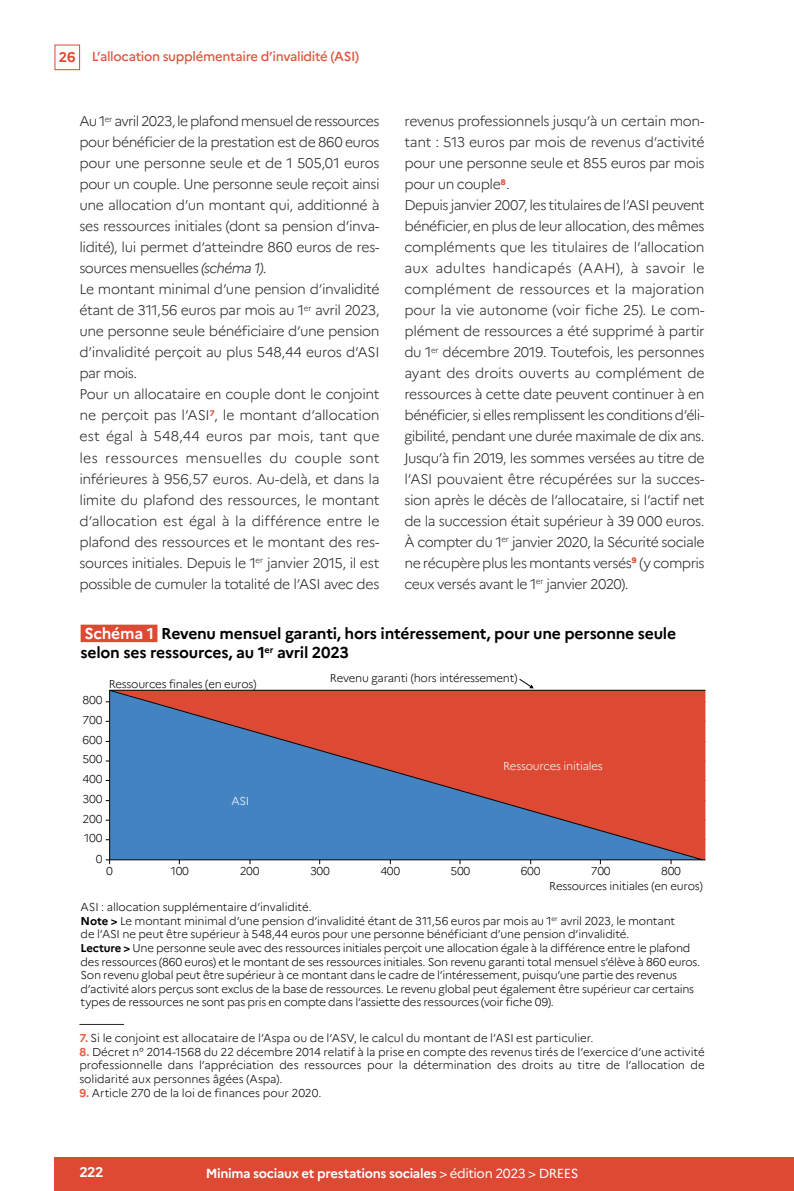
<style>
.page{position:relative;width:794px;height:1191px;background:#fff}
.page>*{position:absolute;margin:0;border:0;box-sizing:border-box;transform-origin:0 0}
.t1{font:700 15.75px/19.2px "Marianne";letter-spacing:-.015em;color:#000}
.t2{font:300 14px/21px "Marianne";letter-spacing:-.03em;color:#252523}
.t3{font:700 14px "Marianne";color:#fff}
.t4{font:700 13.12px "Marianne";letter-spacing:-.025em;color:#fff}
.t5{font:500 13.12px "Marianne";letter-spacing:-.025em;color:#de543b}
.t6{font:300 11.38px/13.7px "Marianne";letter-spacing:-.02em;color:#000;text-align:right}
.t7{font:300 11.38px "Marianne";letter-spacing:-.025em;color:#fff}
.s1{font-weight:700;font-size:14px;color:#dd4932}
.s2{font-style:italic}
.s3{color:#fff}
.s4{font-weight:700}
.s5{font-weight:700;color:#e05e43}
.s6{font-weight:400}
</style>
<div class="page">
<div style="left:55px;top:45px;width:25px;height:25px;border:1px solid #dd4932"></div>
<div style="left:55px;top:1157px;width:739px;height:34px;background:#dd4932"></div>
<div style="left:81px;top:624px;width:76px;height:18px;background:#dd4932"></div>
<svg style="left:519px;top:679px;width:14px;height:9px"></svg>
<svg style="left:109px;top:689px;width:594px;height:172px;background:#906679"></svg>
<hr style="left:109px;top:690px;width:1px;height:170px;background:#000">
<hr style="left:110px;top:859px;width:595px;height:1px;background:#000">
<hr style="left:109px;top:690px;width:596px;height:1px;background:#000">
<hr style="left:79px;top:1024px;width:45px;height:1px;background:#252523">
<p class="t5" style="left:59px;top:49px;width:302px"><span class="s1">26</span> L’allocation supplémentaire d’invalidité (ASI)</p>
<p class="t2" style="left:79px;top:111px;width:302px">Au 1<sup>er</sup> avril 2023, le plafond mensuel de ressources pour bénéficier de la prestation est de 860 euros pour une personne seule et de 1 505,01 euros pour un couple. Une personne seule reçoit ainsi une allocation d’un montant qui, additionné à ses ressources initiales (dont sa pension d’inva&shy;lidité), lui permet d’atteindre 860 euros de res&shy;sources mensuelles <span class="s2">(schéma 1)</span>.<br>Le montant minimal d’une pension d’invalidité étant de 311,56 euros par mois au 1<sup>er</sup> avril 2023, une personne seule bénéficiaire d’une pension d’invalidité perçoit au plus 548,44 euros d’ASI par mois.<br>Pour un allocataire en couple dont le conjoint ne perçoit pas l’ASI<sup>7</sup>, le montant d’allocation est égal à 548,44 euros par mois, tant que les ressources mensuelles du couple sont inférieures à 956,57 euros. Au-delà, et dans la limite du plafond des ressources, le montant d’allocation est égal à la différence entre le plafond des ressources et le montant des res&shy;sources initiales. Depuis le 1<sup>er</sup> janvier 2015, il est possible de cumuler la totalité de l’ASI avec des</p>
<p class="t2" style="left:404px;top:111px;width:302px">revenus professionnels jusqu’à un certain mon&shy;tant : 513 euros par mois de revenus d’activité pour une personne seule et 855 euros par mois pour un couple<sup>8</sup>.<br>Depuis janvier 2007, les titulaires de l’ASI peuvent bénéficier, en plus de leur allocation, des mêmes compléments que les titulaires de l’allocation aux adultes handicapés (AAH), à savoir le complément de ressources et la majoration pour la vie autonome (voir fiche 25). Le com&shy;plément de ressources a été supprimé à partir du 1<sup>er</sup> décembre 2019. Toutefois, les personnes ayant des droits ouverts au complément de ressources à cette date peuvent continuer à en bénéficier, si elles remplissent les conditions d’éli&shy;gibilité, pendant une durée maximale de dix ans.<br>Jusqu’à fin 2019, les sommes versées au titre de l’ASI pouvaient être récupérées sur la succes&shy;sion après le décès de l’allocataire, si l’actif net de la succession était supérieur à 39 000 euros.<br>À compter du 1<sup>er</sup> janvier 2020, la Sécurité sociale ne récupère plus les montants versés<sup>9</sup> (y compris ceux versés avant le 1<sup>er</sup> janvier 2020).</p>
<p class="t1" style="left:81px;top:623px;width:597px"><span class="s3">Schéma 1</span> Revenu mensuel garanti, hors intéressement, pour une personne seule selon ses ressources, au 1<sup>er</sup> avril 2023</p>
<p class="t6" style="left:83px;top:690px;width:21px;line-height:19.8px">800<br>700<br>600<br>500<br>400<br>300<br>200<br>100<br>0</p>
<p class="t6" style="left:106px;top:864px;width:8px">0</p>
<p class="t6" style="left:171px;top:864px;width:20px">100</p>
<p class="t6" style="left:240px;top:864px;width:21px">200</p>
<p class="t6" style="left:310px;top:864px;width:21px">300</p>
<p class="t6" style="left:380px;top:864px;width:21px">400</p>
<p class="t6" style="left:450px;top:864px;width:21px">500</p>
<p class="t6" style="left:521px;top:864px;width:21px">600</p>
<p class="t6" style="left:591px;top:864px;width:21px">700</p>
<p class="t6" style="left:661px;top:864px;width:21px">800</p>
<p class="t6" style="left:109px;top:676px;width:149px">Ressources finales (en euros)</p>
<p class="t6" style="left:330px;top:671px;width:189px">Revenu garanti (hors intéressement)</p>
<p class="t7" style="left:503px;top:758px;width:101px">Ressources initiales</p>
<p class="t7" style="left:231px;top:793px;width:19px">ASI</p>
<p class="t6" style="left:549px;top:878px;width:155px">Ressources initiales (en euros)</p>
<p class="t6" style="left:81px;top:900px;width:621px;text-align:left">ASI : allocation supplémentaire d’invalidité.<br><span class="s4">Note &gt;</span> Le montant minimal d’une pension d’invalidité étant de 311,56 euros par mois au 1<sup>er</sup> avril 2023, le montant<br>de l’ASI ne peut être supérieur à 548,44 euros pour une personne bénéficiant d’une pension d’invalidité.<br><span class="s4">Lecture &gt;</span> Une personne seule avec des ressources initiales perçoit une allocation égale à la différence entre le plafond des ressources (860 euros) et le montant de ses ressources initiales. Son revenu garanti total mensuel s’élève à 860 euros.<br>Son revenu global peut être supérieur à ce montant dans le cadre de l’intéressement, puisqu’une partie des revenus d’activité alors perçus sont exclus de la base de ressources. Le revenu global peut également être supérieur car certains types de ressources ne sont pas pris en compte dans l’assiette des ressources (voir fiche 09).</p>
<p class="t6" style="left:79px;top:1031px;width:516px"><span class="s5">7.</span> Si le conjoint est allocataire de l’Aspa ou de l’ASV, le calcul du montant de l’ASI est particulier.</p>
<p class="t6" style="left:79px;top:1044px;width:627px;text-align:justify"><span class="s5">8.</span> Décret n° 2014-1568 du 22 décembre 2014 relatif à la prise en compte des revenus tirés de l’exercice d’une activité professionnelle dans l’appréciation des ressources pour la détermination des droits au titre de l’allocation de solidarité aux personnes âgées (Aspa).</p>
<p class="t6" style="left:79px;top:1085px;width:244px"><span class="s5">9.</span> Article 270 de la loi de finances pour 2020.</p>
<p class="t3" style="left:79px;top:1163px;width:26px">222</p>
<p class="t4" style="left:206px;top:1165px;width:374px">Minima sociaux et prestations sociales <span class="s6">&gt; édition 2023 &gt; DREES</span></p>
</div>
